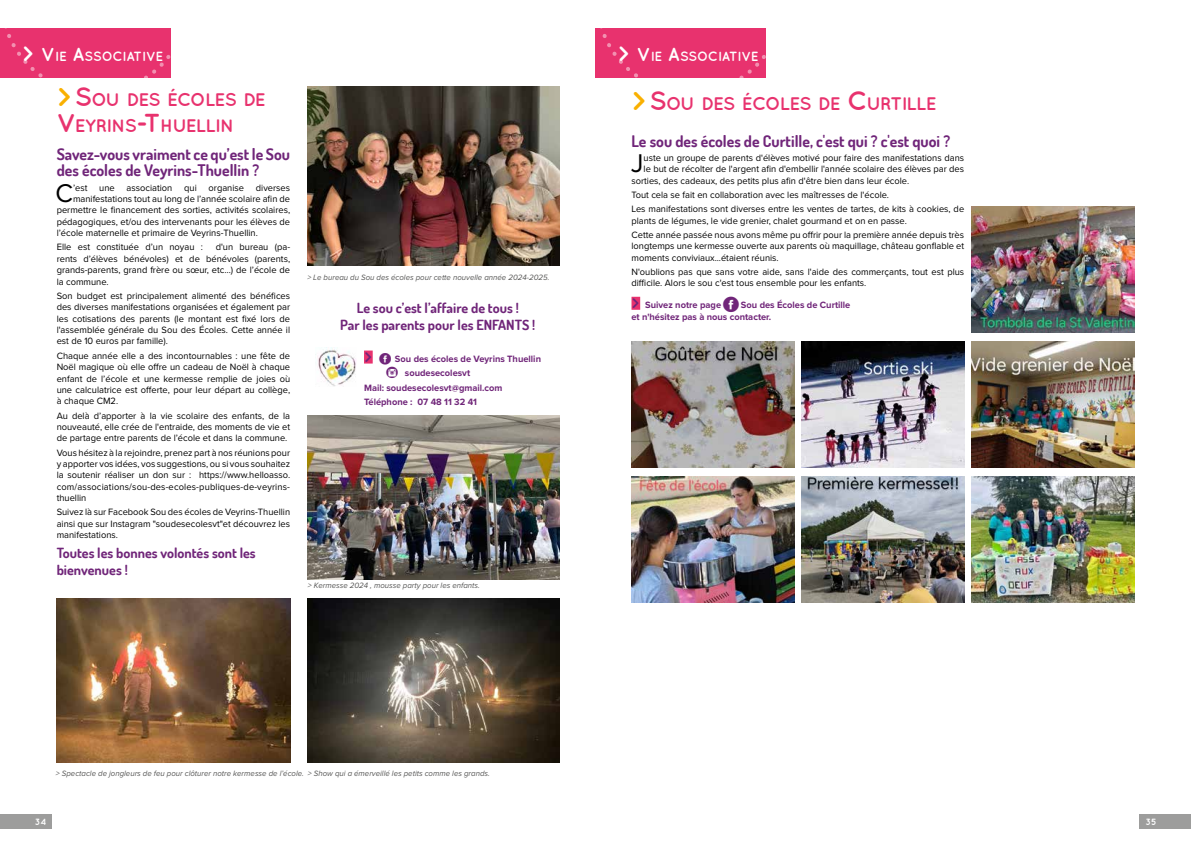
<style>
.page{position:relative;width:1191px;height:842px;background:#fff}
.page>*{position:absolute;margin:0;border:0;box-sizing:border-box;transform-origin:0 0}
.t1{font:28px "Social Circles";color:#702579}
.t2{font:26.6px "Proxima Nova";color:#000}
.t3{font:700 18.2px/26px "Quicksand";letter-spacing:-.035em;color:#e8326e}
.t4{font:700 16px/16px "Dosis";color:#702579}
.t5{font:700 14px/16.8px "Dosis";color:#702579}
.t6{font:700 13.3px "Quicksand";color:#fff}
.t7{font:9.5px/11.4px "Proxima Nova";color:#000;text-align:justify}
.t8{font:700 9.5px/11.4px "Proxima Nova";color:#702579}
.t9{font:700 9px "Quicksand";color:#fff}
.t10{font:italic 8px "Proxima Nova";color:#575756}
.s1{font-size:21px}
.s2{font-size:19px}
.s3{font-size:26px;color:#f9b000}
.s4{font-size:26px}
.s5{font-family:"Quicksand";font-size:14px}
.s6{font-family:"Social Circles";font-weight:400;font-size:21px}
</style>
<div class="page">
<div style="left:0;top:814px;width:52px;height:14px;background:#9d9d9c"></div>
<div style="left:1140px;top:814px;width:51px;height:14px;background:#9d9d9c"></div>
<div style="left:364px;top:351px;width:9px;height:13px;background:#e8326e"></div>
<img style="left:317px;top:347px;width:39px;height:39px">
<img style="left:308px;top:86px;width:251px;height:180px">
<img style="left:308px;top:415px;width:251px;height:165px">
<img style="left:57px;top:598px;width:233px;height:164px">
<img style="left:308px;top:598px;width:251px;height:164px">
<div style="left:595px;top:28px;width:171px;height:49px;background:#e8326e"></div>
<svg style="left:600px;top:28px;width:166px;height:50px"></svg>
<div style="left:0;top:28px;width:170px;height:49px;background:#e8326e"></div>
<svg style="left:5px;top:28px;width:166px;height:50px"></svg>
<div style="left:631px;top:297px;width:9px;height:13px;background:#e8326e"></div>
<img style="left:631px;top:342px;width:163px;height:125px">
<img style="left:631px;top:476px;width:163px;height:126px">
<img style="left:971px;top:342px;width:163px;height:125px">
<img style="left:801px;top:342px;width:163px;height:125px">
<img style="left:801px;top:476px;width:163px;height:126px">
<img style="left:971px;top:207px;width:163px;height:125px">
<img style="left:971px;top:476px;width:163px;height:126px">
<h3 class="t6" style="left:22px;top:48px;width:142px"><span class="s1">&gt;</span> <span class="s2">V</span> IE <span class="s2">A</span>SSOCIATIVE</h3>
<h3 class="t6" style="left:618px;top:48px;width:142px"><span class="s1">&gt;</span> <span class="s2">V</span> IE <span class="s2">A</span>SSOCIATIVE</h3>
<h3 class="t3" style="left:631px;top:90px;width:306px"><span class="s3">&gt;</span><span class="s4">S</span>OU DES ÉCOLES DE <span class="s4">C</span> URTILLE</h3>
<h3 class="t4" style="left:631px;top:133px;width:320px">Le sou des écoles de Curtille, c'est qui ? c'est quoi ?</h3>
<h2 class="t2" style="left:631px;top:148px;width:14px">J</h2>
<p class="t7" style="left:643px;top:152px;width:322px">uste un groupe de parents d'élèves motivé pour faire des manifestations dans</p>
<h3 class="t3" style="left:57px;top:86px;width:210px"><span class="s3">&gt;</span><span class="s4">S</span>OU DES ÉCOLES DE<br><span class="s4">V</span>EYRINS<span class="s4">-T</span>HUELLIN</h3>
<h3 class="t4" style="left:57px;top:146px;width:235px">Savez-vous vraiment ce qu’est le Sou des écoles de Veyrins-Thuellin ?</h3>
<h2 class="t2" style="left:55px;top:177px;width:19px">C</h2>
<p class="t7" style="left:73px;top:182px;width:219px">’est une association qui organise diverses</p>
<p class="t7" style="left:643px;top:164px;width:322px">le but de récolter de l'argent afin d'embellir l'année scolaire des élèves par des</p>
<p class="t7" style="left:631px;top:175px;width:279px">sorties, des cadeaux, des petits plus afin d'être bien dans leur école.</p>
<p class="t7" style="left:631px;top:188px;width:334px;line-height:14.2px">Tout cela se fait en collaboration avec les maîtresses de l'école.<br>Les manifestations sont diverses entre les ventes de tartes, de kits à cookies, de</p>
<p class="t7" style="left:631px;top:214px;width:334px;line-height:14.2px">plants de légumes, le vide grenier, chalet gourmand et on en passe.<br>Cette année passée nous avons même pu offrir pour la première année depuis très</p>
<p class="t7" style="left:631px;top:241px;width:334px">longtemps une kermesse ouverte aux parents où maquillage, château gonflable et moments conviviaux...étaient réunis.</p>
<p class="t7" style="left:631px;top:266px;width:334px">N'oublions pas que sans votre aide, sans l'aide des commerçants, tout est plus difficile. Alors le sou c'est tous ensemble pour les enfants.</p>
<p class="t8" style="left:631px;top:300px;width:91px"><span class="s5">&gt;</span> Suivez notre page</p>
<h1 class="t1" style="left:721px;top:288px;width:21px">f</h1>
<p class="t7" style="left:73px;top:193px;width:219px">manifestations tout au long de l’année scolaire afin de</p>
<p class="t7" style="left:57px;top:205px;width:235px">permettre le financement des sorties, activités scolaires,</p>
<p class="t7" style="left:57px;top:216px;width:235px">pédagogiques, et/ou des intervenants pour les élèves de</p>
<p class="t7" style="left:57px;top:228px;width:203px">l’école maternelle et primaire de Veyrins-Thuellin.</p>
<p class="t7" style="left:57px;top:242px;width:148px">Elle est constituée d’un noyau :</p>
<p class="t7" style="left:57px;top:242px;width:235px;text-indent:159px">d'un bureau (pa&shy;rents d’élèves bénévoles) et de bénévoles (parents, grands-parents, grand frère ou sœur, etc…) de l’école de la commune.</p>
<p class="t7" style="left:57px;top:290px;width:235px">Son budget est principalement alimenté des bénéfices des diverses manifestations organisées et également par les cotisations des parents (le montant est fixé lors de l'assemblée générale du Sou des Écoles. Cette année il est de 10 euros par famille).</p>
<p class="t7" style="left:57px;top:350px;width:235px">Chaque année elle a des incontournables : une fête de Noël magique où elle offre un cadeau de Noël à chaque enfant de l’école et une kermesse remplie de joies où une calculatrice est offerte, pour leur départ au collège, à chaque CM2.</p>
<p class="t7" style="left:57px;top:410px;width:235px">Au delà d’apporter à la vie scolaire des enfants, de la nouveauté, elle crée de l'entraide, des moments de vie et de partage entre parents de l’école et dans la commune.</p>
<p class="t7" style="left:57px;top:447px;width:235px">Vous hésitez à la rejoindre, prenez part à nos réunions pour y apporter vos idées, vos suggestions, ou si vous souhaitez la soutenir réaliser un don sur : https://www.helloasso. com/associations/sou-des-ecoles-publiques-de-veyrins&shy;thuellin</p>
<p class="t7" style="left:57px;top:507px;width:235px">Suivez là sur Facebook Sou des écoles de Veyrins-Thuellin ainsi que sur Instagram "soudesecolesvt"et découvrez les manifestations.</p>
<h3 class="t5" style="left:57px;top:544px;width:201px">Toutes les bonnes volontés sont les bienvenues !</h3>
<p class="t10" style="left:307px;top:272px;width:244px">&gt; Le bureau du Sou des écoles pour cette nouvelle année 2024-2025.</p>
<p class="t8" style="left:631px;top:300px;width:220px;text-indent:109px">Sou des Écoles de Curtille et n'hésitez pas à nous contacter.</p>
<h3 class="t5" style="left:340px;top:299px;width:197px;text-align:center">Le sou c’est l’affaire de tous !<br>Par les parents pour les ENFANTS !</h3>
<p class="t8" style="left:364px;top:353px;width:178px"><span class="s5">&gt;</span> <span class="s6">f</span> Sou des écoles de Veyrins Thuellin</p>
<p class="t8" style="left:385px;top:368px;width:87px"><span class="s6">i</span> soudesecolesvt</p>
<p class="t8" style="left:364px;top:382px;width:140px">Mail: soudesecolesvt@gmail.com</p>
<p class="t8" style="left:364px;top:396px;width:115px">Téléphone : 07 48 11 32 41</p>
<p class="t10" style="left:308px;top:581px;width:173px">&gt; Kermesse 2024 , mousse party pour les enfants.</p>
<p class="t10" style="left:56px;top:768px;width:435px">&gt; Spectacle de jongleurs de feu pour clôturer notre kermesse de l’école. &gt; Show qui a émerveillé les petits comme les grands.</p>
<p class="t9" style="left:35px;top:816px;width:13px">34</p>
<p class="t9" style="left:1145px;top:816px;width:12px">35</p>
</div>
